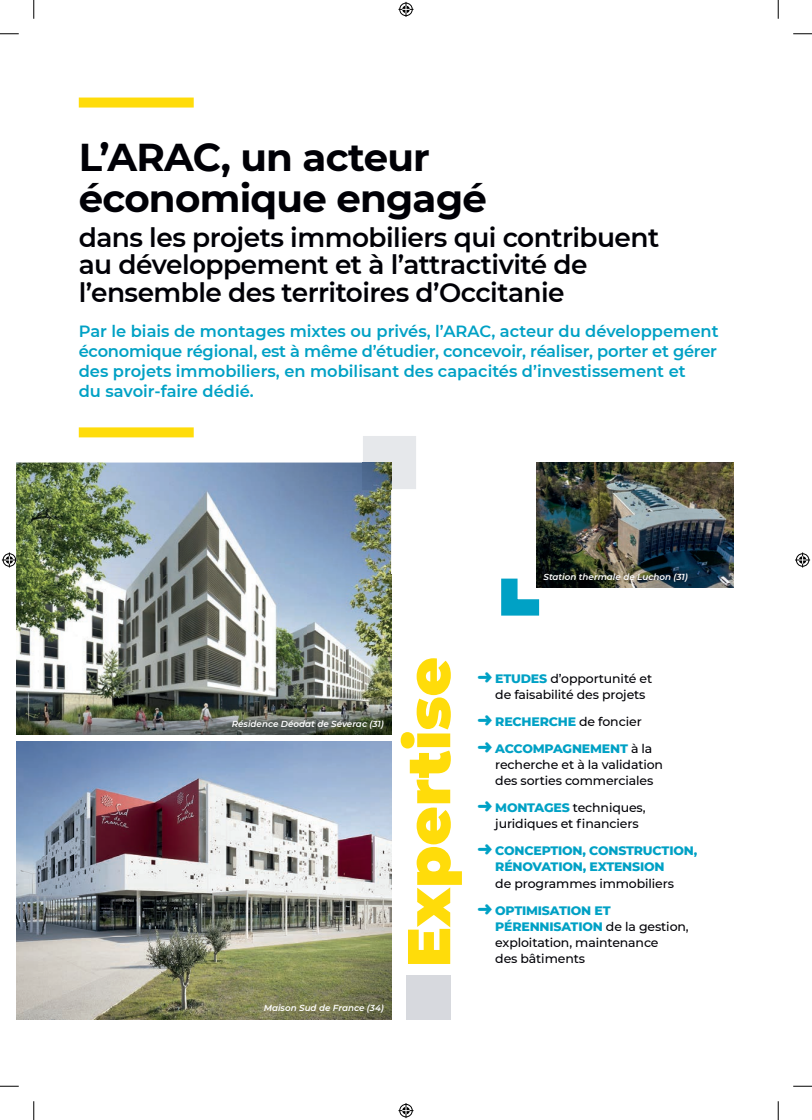
<style>
.page{position:relative;width:812px;height:1120px;background:#fff}
.page>*{position:absolute;margin:0;border:0;box-sizing:border-box;transform-origin:0 0}
.t1{font:900 60.38px "Montserrat";color:#ffdc0a}
.t2{font:700 38.75px/41.2px "Montserrat";letter-spacing:-.02em;color:#000006}
.t3{font:600 26.38px/27.5px "Montserrat";letter-spacing:-.02em;color:#000006}
.t4{font:600 16.25px/20px "Montserrat";color:#00a1c5}
.t5{font:500 12.5px/16.2px "Montserrat";letter-spacing:-.01em;color:#000006}
.t6{font:800 12.5px/26.9px "Montserrat";letter-spacing:-.015em;color:#00a1c5}
.t7{font:italic 600 8.75px "Montserrat";color:#fff}
.s1{color:#00a1c5}
.s2{font-weight:800;color:#00a1c5}
.s3{font-weight:500;color:#000006}
</style>
<div class="page">
<img style="left:16px;top:462px;width:375px;height:112px">
<img style="left:16px;top:741px;width:375px;height:279px">
<div style="left:406px;top:975px;width:44px;height:45px;background:#d7d9de"></div>
<div style="left:79px;top:98px;width:115px;height:10px;background:#ffdc0a"></div>
<div style="left:79px;top:427px;width:115px;height:10px;background:#ffdc0a"></div>
<svg style="left:501px;top:578px;width:39px;height:38px"></svg>
<img style="left:536px;top:462px;width:197px;height:126px">
<div style="left:363px;top:436px;width:53px;height:53px;background:#e6e8eb"></div>
<img style="left:363px;top:462px;width:28px;height:27px">
<img style="left:16px;top:574px;width:375px;height:161px">
<svg style="left:0;top:33px;width:19px;height:2px"></svg>
<svg style="left:793px;top:33px;width:19px;height:2px"></svg>
<svg style="left:0;top:1085px;width:19px;height:2px"></svg>
<svg style="left:793px;top:1085px;width:19px;height:2px"></svg>
<svg style="left:33px;top:0;width:2px;height:19px"></svg>
<svg style="left:33px;top:1101px;width:2px;height:19px"></svg>
<svg style="left:777px;top:0;width:2px;height:19px"></svg>
<svg style="left:777px;top:1101px;width:2px;height:19px"></svg>
<svg style="left:398px;top:2px;width:15px;height:15px"></svg>
<svg style="left:398px;top:1103px;width:15px;height:15px"></svg>
<svg style="left:2px;top:552px;width:15px;height:15px"></svg>
<svg style="left:795px;top:552px;width:15px;height:15px"></svg>
<h2 class="t2" style="left:79px;top:135px;width:409px">L’ARAC, un acteur économique engagé</h2>
<h3 class="t3" style="left:79px;top:223px;width:582px">dans les projets immobiliers qui contribuent au développement et à l’attractivité de l’ensemble des territoires d’Occitanie</h3>
<p class="t4" style="left:79px;top:320px;width:641px">Par le biais de montages mixtes ou privés, l’ARAC, acteur du développement économique régional, est à même d’étudier, concevoir, réaliser, porter et gérer des projets immobiliers, en mobilisant des capacités d’investissement et<br>du savoir-faire dédié.</p>
<p class="t7" style="left:543px;top:571px;width:146px">Station thermale de Luchon (31)</p>
<p class="t7" style="left:232px;top:718px;width:154px">Résidence Déodat de Séverac (31)</p>
<p class="t7" style="left:264px;top:1002px;width:122px">Maison Sud de France (34)</p>
<h1 class="t1" style="left:383px;top:967px;width:312px;rotate:-90deg">Expertise</h1>
<p class="t5" style="left:495px;top:669px;width:158px;text-indent:-18px"><span class="s1">➜</span> <span class="s2">ETUDES</span> d’opportunité et de faisabilité des projets</p>
<p class="t6" style="left:477px;top:707px;width:176px">➜ RECHERCHE <span class="s3">de foncier </span>➜ ACCOMPAGNEMENT <span class="s3">à la</span></p>
<p class="t5" style="left:495px;top:756px;width:169px">recherche et à la validation des sorties commerciales</p>
<p class="t5" style="left:495px;top:799px;width:152px;text-indent:-18px"><span class="s1">➜</span> <span class="s2">MONTAGES</span> techniques, juridiques et financiers</p>
<p class="t6" style="left:495px;top:842px;width:203px;line-height:16.2px;text-indent:-18px">➜ CONCEPTION, CONSTRUCTION,<br>RÉNOVATION, EXTENSION</p>
<p class="t5" style="left:477px;top:869px;width:198px;line-height:26.9px;text-indent:18px">de programmes immobiliers <span class="s1">➜</span> <span class="s2">OPTIMISATION ET</span></p>
<p class="t5" style="left:495px;top:918px;width:195px"><span class="s2">PÉRENNISATION</span> de la gestion, exploitation, maintenance<br>des bâtiments</p>
</div>
